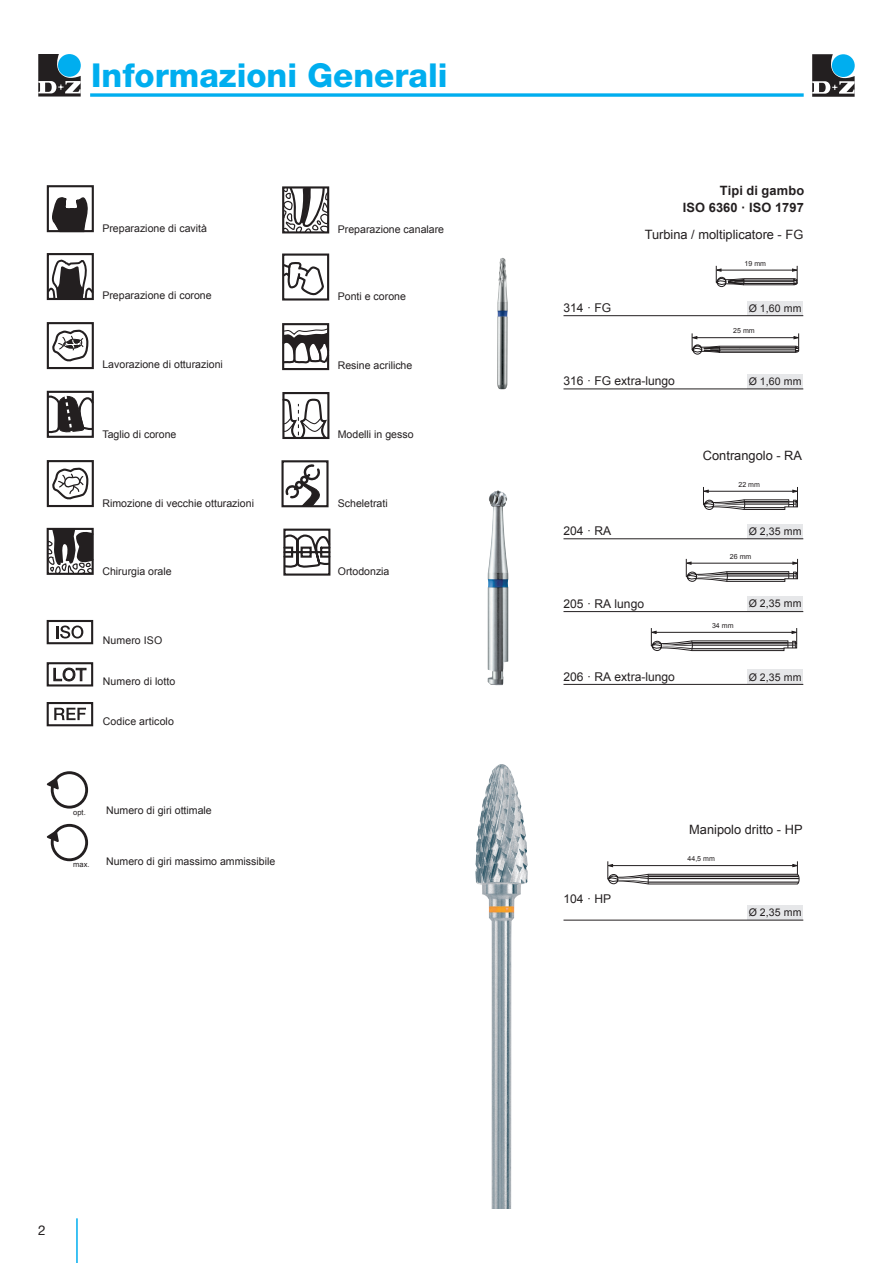
<style>
.page{position:relative;width:893px;height:1263px;background:#fff}
.page>*{position:absolute;margin:0;border:0;box-sizing:border-box;transform-origin:0 0}
.t1{font:800 33.3px "Helvetica Neue";letter-spacing:.005em;color:#00aeef}
.t2{font:800 33px "Helvetica Neue LT Std";color:#00aeef}
.t3{font:13.5px "Helvetica Neue LT Std";color:#231f20}
.t4{font:12.9px "Arial";color:#231f20}
.t5{font:700 12.9px/17.4px "Arial";letter-spacing:.01em;color:#231f20;text-align:right}
.t6{font:12.15px "Arial";color:#231f20}
.t7{font:10.5px "Arial";color:#231f20}
.t8{font:7.5px "Arial";color:#231f20}
.t9{font:7.05px "Arial";color:#231f20}
</style>
<div class="page">
<svg style="left:90px;top:93px;width:714px;height:4px;background:#26baf1"></svg>
<svg style="left:38px;top:54px;width:43px;height:43px;background:#4d717f"></svg>
<svg style="left:812px;top:54px;width:43px;height:43px;background:#4d717f"></svg>
<hr style="left:76px;top:1218px;width:2px;height:45px;background:#00aeef">
<img style="left:497px;top:258px;width:11px;height:131px">
<svg style="left:46px;top:185px;width:48px;height:116px"></svg>
<div style="left:47px;top:253px;width:47px;height:47px;border:2px solid #231f20"></div>
<div style="left:282px;top:253px;width:47px;height:48px;border:2px solid #231f20"></div>
<svg style="left:282px;top:261px;width:42px;height:36px"></svg>
<div style="left:47px;top:322px;width:47px;height:47px;border:2px solid #231f20"></div>
<svg style="left:52px;top:329px;width:37px;height:33px"></svg>
<svg style="left:285px;top:327px;width:45px;height:38px"></svg>
<div style="left:282px;top:323px;width:47px;height:47px;border:2px solid #231f20"></div>
<div style="left:47px;top:391px;width:47px;height:47px;border:2px solid #231f20"></div>
<svg style="left:46px;top:393px;width:48px;height:41px"></svg>
<div style="left:282px;top:392px;width:47px;height:47px;border:2px solid #231f20"></div>
<svg style="left:282px;top:398px;width:47px;height:41px"></svg>
<div style="left:47px;top:460px;width:47px;height:47px;border:2px solid #231f20"></div>
<svg style="left:52px;top:467px;width:37px;height:33px"></svg>
<div style="left:281px;top:460px;width:48px;height:47px;border:2px solid #231f20"></div>
<svg style="left:284px;top:464px;width:37px;height:42px"></svg>
<svg style="left:46px;top:527px;width:48px;height:48px"></svg>
<div style="left:47px;top:528px;width:47px;height:47px;border:2px solid #231f20"></div>
<svg style="left:286px;top:533px;width:45px;height:36px"></svg>
<div style="left:283px;top:529px;width:47px;height:47px;border:2px solid #231f20"></div>
<svg style="left:282px;top:186px;width:48px;height:48px"></svg>
<div style="left:51px;top:771px;width:37px;height:37px;border:3px solid #231f20;border-radius:50%"></div>
<svg style="left:46px;top:776px;width:14px;height:16px"></svg>
<div style="left:51px;top:824px;width:37px;height:37px;border:3px solid #231f20;border-radius:50%"></div>
<svg style="left:46px;top:829px;width:14px;height:15px"></svg>
<div style="left:47px;top:620px;width:46px;height:24px;border:2px solid #231f20"></div>
<svg style="left:56px;top:625px;width:27px;height:13px"></svg>
<div style="left:47px;top:662px;width:46px;height:24px;border:2px solid #231f20"></div>
<svg style="left:53px;top:667px;width:34px;height:15px"></svg>
<div style="left:47px;top:702px;width:46px;height:24px;border:2px solid #231f20"></div>
<svg style="left:54px;top:708px;width:32px;height:12px"></svg>
<div style="left:748px;top:301px;width:55px;height:15px;background:#e6e7e9"></div>
<svg style="left:691px;top:333px;width:109px;height:22px"></svg>
<svg style="left:715px;top:266px;width:83px;height:21px"></svg>
<div style="left:748px;top:374px;width:55px;height:15px;background:#e6e7e9"></div>
<div style="left:748px;top:524px;width:55px;height:15px;background:#e6e7e9"></div>
<svg style="left:703px;top:487px;width:95px;height:23px"></svg>
<div style="left:748px;top:596px;width:55px;height:15px;background:#e6e7e9"></div>
<svg style="left:685px;top:559px;width:114px;height:23px"></svg>
<div style="left:748px;top:669px;width:55px;height:15px;background:#e6e7e9"></div>
<svg style="left:650px;top:628px;width:148px;height:23px"></svg>
<div style="left:748px;top:905px;width:55px;height:15px;background:#e6e7e9"></div>
<svg style="left:607px;top:861px;width:192px;height:23px"></svg>
<hr style="left:563px;top:315px;width:240px;height:1px;background:#231f20">
<hr style="left:563px;top:389px;width:240px;height:1px;background:#231f20">
<hr style="left:563px;top:538px;width:240px;height:1px;background:#231f20">
<hr style="left:563px;top:611px;width:240px;height:1px;background:#231f20">
<hr style="left:563px;top:684px;width:240px;height:1px;background:#231f20">
<hr style="left:563px;top:920px;width:240px;height:1px;background:#231f20">
<img style="left:488px;top:490px;width:20px;height:195px">
<img style="left:475px;top:764px;width:53px;height:445px">
<h2 class="t2" style="left:91px;top:56px;width:358px">Informazioni Generali</h2>
<h1 class="t1" style="left:90px;top:62px;width:364px">Informazioni Generali</h1>
<p class="t7" style="left:102px;top:221px;width:106px">Preparazione di cavità</p>
<p class="t7" style="left:102px;top:289px;width:111px">Preparazione di corone</p>
<p class="t7" style="left:338px;top:222px;width:108px">Preparazione canalare</p>
<p class="t7" style="left:338px;top:289px;width:70px">Ponti e corone</p>
<p class="t7" style="left:102px;top:357px;width:122px">Lavorazione di otturazioni</p>
<p class="t7" style="left:338px;top:359px;width:76px">Resine acriliche</p>
<p class="t7" style="left:102px;top:427px;width:76px">Taglio di corone</p>
<p class="t7" style="left:338px;top:427px;width:77px">Modelli in gesso</p>
<p class="t7" style="left:102px;top:496px;width:153px">Rimozione di vecchie otturazioni</p>
<p class="t7" style="left:338px;top:496px;width:51px">Scheletrati</p>
<p class="t7" style="left:102px;top:564px;width:71px">Chirurgia orale</p>
<p class="t7" style="left:338px;top:564px;width:53px">Ortodonzia</p>
<p class="t7" style="left:103px;top:634px;width:61px">Numero ISO</p>
<p class="t7" style="left:103px;top:675px;width:74px">Numero di lotto</p>
<p class="t7" style="left:103px;top:714px;width:73px">Codice articolo</p>
<p class="t8" style="left:73px;top:807px;width:14px">opt.</p>
<p class="t8" style="left:73px;top:860px;width:18px">max.</p>
<p class="t7" style="left:106px;top:803px;width:107px">Numero di giri ottimale</p>
<p class="t7" style="left:106px;top:854px;width:171px">Numero di giri massimo ammissibile</p>
<p class="t5" style="left:683px;top:182px;width:123px">Tipi di gambo<br>ISO 6360 · ISO 1797</p>
<p class="t4" style="left:645px;top:226px;width:160px">Turbina / moltiplicatore - FG</p>
<p class="t9" style="left:745px;top:259px;width:23px">19 mm</p>
<p class="t6" style="left:563px;top:299px;width:49px">314 · FG</p>
<p class="t7" style="left:749px;top:301px;width:54px">Ø 1,60 mm</p>
<p class="t9" style="left:733px;top:326px;width:23px">25 mm</p>
<p class="t6" style="left:563px;top:373px;width:113px">316 · FG extra-lungo</p>
<p class="t7" style="left:749px;top:375px;width:54px">Ø 1,60 mm</p>
<p class="t4" style="left:703px;top:446px;width:101px">Contrangolo - RA</p>
<p class="t9" style="left:738px;top:480px;width:23px">22 mm</p>
<p class="t6" style="left:563px;top:523px;width:49px">204 · RA</p>
<p class="t7" style="left:749px;top:525px;width:54px">Ø 2,35 mm</p>
<p class="t9" style="left:730px;top:552px;width:23px">26 mm</p>
<p class="t6" style="left:563px;top:596px;width:82px">205 · RA lungo</p>
<p class="t7" style="left:749px;top:597px;width:54px">Ø 2,35 mm</p>
<p class="t9" style="left:712px;top:621px;width:23px">34 mm</p>
<p class="t6" style="left:563px;top:668px;width:113px">206 · RA extra-lungo</p>
<p class="t7" style="left:749px;top:670px;width:54px">Ø 2,35 mm</p>
<p class="t6" style="left:563px;top:891px;width:49px">104 · HP</p>
<p class="t4" style="left:689px;top:821px;width:115px">Manipolo dritto - HP</p>
<p class="t9" style="left:687px;top:854px;width:29px">44,5 mm</p>
<p class="t7" style="left:749px;top:906px;width:54px">Ø 2,35 mm</p>
<p class="t3" style="left:38px;top:1222px;width:9px">2</p>
</div>
